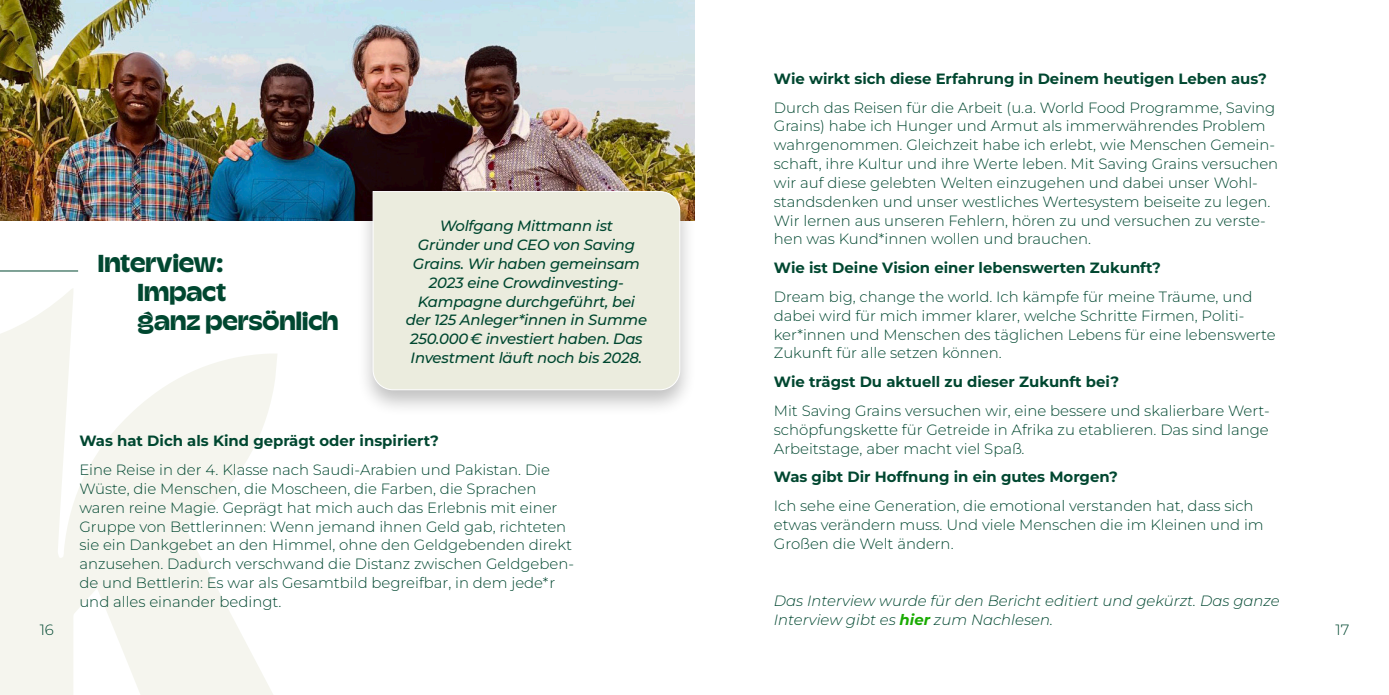
<style>
.page{position:relative;width:1389px;height:695px;background:#fff}
.page>*{position:absolute;margin:0;border:0;box-sizing:border-box;transform-origin:0 0}
._1{font:700 24.5px/29.4px "Champ";letter-spacing:-.005em;color:#004730}
.copy{font:300 14.88px/18.9px "Montserrat";color:#004730}
._1_1_1{font:700 14.88px "Montserrat";color:#004730}
.quote{font:italic 500 14.88px/18.9px "Montserrat";letter-spacing:-.015em;color:#004730;text-align:center}
.copy-2{font:italic 300 14.88px/18.9px "Montserrat";color:#004730}
.s1{font-weight:700;color:#19ab02}
</style>
<div class="page">
<svg style="left:0;top:289px;width:277px;height:405px;fill:#f5f5ee"></svg>
<img style="left:0;top:0;width:694px;height:220px">
<div style="left:356px;top:184px;width:341px;height:233px;background:#000;opacity:.25"></div>
<div style="left:372px;top:191px;width:309px;height:199px;background:#ebecde"></div>
<hr style="left:0;top:270px;width:78px;height:1px;background:#004730">
<p class="_1_1_1" style="left:774px;top:68px;width:494px">Wie wirkt sich diese Erfahrung in Deinem heutigen Leben aus?</p>
<p class="copy" style="left:774px;top:97px;width:506px">Durch das Reisen für die Arbeit (u.a. World Food Programme, Saving Grains) habe ich Hunger und Armut als immerwährendes Problem wahrgenommen. Gleichzeit habe ich erlebt, wie Menschen Gemein&shy;schaft, ihre Kultur und ihre Werte leben. Mit Saving Grains versuchen wir auf diese gelebten Welten einzugehen und dabei unser Wohl&shy;standsdenken und unser westliches Wertesystem beiseite zu legen.<br>Wir lernen aus unseren Fehlern, hören zu und versuchen zu verste&shy;hen was Kund*innen wollen und brauchen.</p>
<p class="_1_1_1" style="left:774px;top:257px;width:389px">Wie ist Deine Vision einer lebenswerten Zukunft?</p>
<p class="copy" style="left:774px;top:287px;width:503px">Dream big, change the world. Ich kämpfe für meine Träume, und dabei wird für mich immer klarer, welche Schritte Firmen, Politi&shy;ker*innen und Menschen des täglichen Lebens für eine lebenswerte Zukunft für alle setzen können.</p>
<p class="_1_1_1" style="left:774px;top:371px;width:347px">Wie trägst Du aktuell zu dieser Zukunft bei?</p>
<p class="copy" style="left:774px;top:400px;width:498px;text-align:justify">Mit Saving Grains versuchen wir, eine bessere und skalierbare Wert&shy;schöpfungskette für Getreide in Afrika zu etablieren. Das sind lange Arbeitstage, aber macht viel Spaß.</p>
<p class="_1_1_1" style="left:774px;top:466px;width:345px">Was gibt Dir Hoffnung in ein gutes Morgen?</p>
<p class="copy" style="left:774px;top:496px;width:491px">Ich sehe eine Generation, die emotional verstanden hat, dass sich etwas verändern muss. Und viele Menschen die im Kleinen und im<br>Großen die Welt ändern.</p>
<p class="quote" style="left:406px;top:216px;width:243px">Wolfgang Mittmann ist<br>Gründer und CEO von Saving<br>Grains. Wir haben gemeinsam<br>2023 eine Crowdinvesting-<br>Kampagne durchgeführt, bei der 125 Anleger*innen in Summe<br>250.000 € investiert haben. Das<br>Investment läuft noch bis 2028.</p>
<p class="_1" style="left:138px;top:247px;width:202px;text-indent:-40px">Interview:<br>Impact<br>ganz persönlich</p>
<p class="_1_1_1" style="left:79px;top:430px;width:361px">Was hat Dich als Kind geprägt oder inspiriert?</p>
<p class="copy" style="left:79px;top:460px;width:496px">Eine Reise in der 4. Klasse nach Saudi-Arabien und Pakistan. Die Wüste, die Menschen, die Moscheen, die Farben, die Sprachen waren reine Magie. Geprägt hat mich auch das Erlebnis mit einer Gruppe von Bettlerinnen: Wenn jemand ihnen Geld gab, richteten sie ein Dankgebet an den Himmel, ohne den Geldgebenden direkt anzusehen. Dadurch verschwand die Distanz zwischen Geldgeben&shy;de und Bettlerin: Es war als Gesamtbild begreifbar, in dem jede*r und alles einander bedingt.</p>
<p class="copy-2" style="left:774px;top:591px;width:507px">Das Interview wurde für den Bericht editiert und gekürzt. Das ganze<br>Interview gibt es <span class="s1">hier</span> zum Nachlesen.</p>
<p class="copy" style="left:40px;top:620px;width:16px">16</p>
<p class="copy" style="left:1335px;top:620px;width:15px">17</p>
</div>
